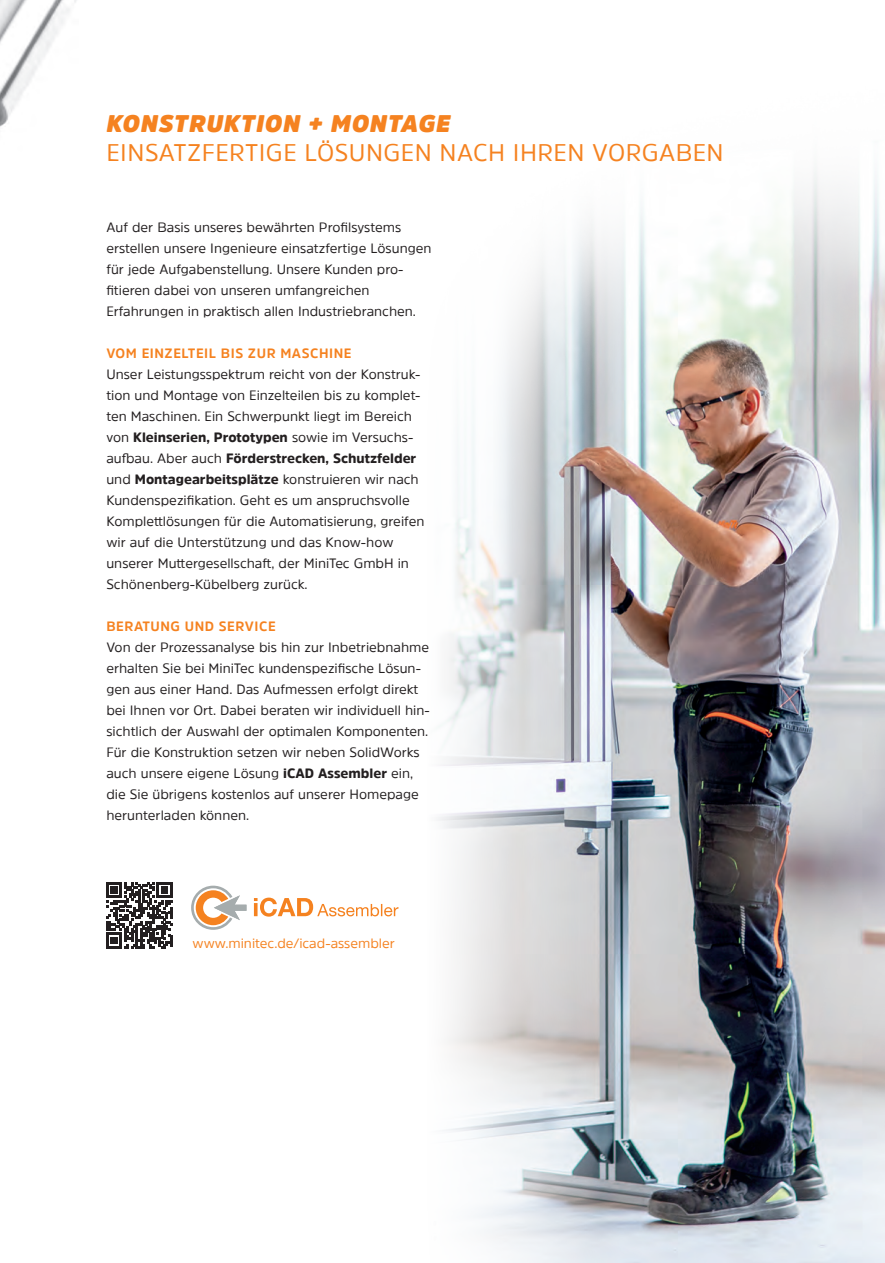
<style>
.page{position:relative;width:885px;height:1263px;background:#fff}
.page>*{position:absolute;margin:0;border:0;box-sizing:border-box;transform-origin:0 0}
.t1{font:24px "Amsi Pro";letter-spacing:.02em;color:#f58220}
.t2{font:italic 900 24px "Amsi Pro";letter-spacing:.04em;color:#f58220}
.t3{font:13.5px/21px "Amsi Pro";color:#231f20}
.t4{font:700 13.5px "Amsi Pro";letter-spacing:.04em;color:#f58220}
.t5{font:13.5px "Amsi Pro";color:#f58220}
.s1{font-weight:900}
</style>
<div class="page">
<img style="left:124px;top:169px;width:760px;height:1094px">
<img style="left:0;top:0;width:77px;height:127px">
<svg style="left:254px;top:897px;width:144px;height:20px"></svg>
<svg style="left:191px;top:886px;width:55px;height:44px"></svg>
<svg style="left:106px;top:882px;width:66px;height:66px"></svg>
<h1 class="t2" style="left:106px;top:107px;width:345px">KONSTRUKTION + MONTAGE</h1>
<h1 class="t1" style="left:106px;top:136px;width:618px">EINSATZFERTIGE LÖSUNGEN NACH IHREN VORGABEN</h1>
<p class="t3" style="left:106px;top:216px;width:327px">Auf der Basis unseres bewährten Profilsystems erstellen unsere Ingenieure einsatzfertige Lösungen für jede Aufgabenstellung. Unsere Kunden pro&shy;fitieren dabei von unseren umfangreichen Erfahrungen in praktisch allen Industriebranchen.</p>
<p class="t4" style="left:106px;top:344px;width:246px">VOM EINZELTEIL BIS ZUR MASCHINE</p>
<p class="t3" style="left:106px;top:363px;width:319px">Unser Leistungsspektrum reicht von der Konstruk&shy;tion und Montage von Einzelteilen bis zu komplet&shy;ten Maschinen. Ein Schwerpunkt liegt im Bereich von <span class="s1">Kleinserien, Prototypen</span> sowie im Versuchs&shy;aufbau. Aber auch <span class="s1">Förderstrecken, Schutzfelder </span>und <span class="s1">Montagearbeitsplätze</span> konstruieren wir nach Kundenspezifikation. Geht es um anspruchsvolle Komplettlösungen für die Automatisierung, greifen wir auf die Unterstützung und das Know-how unserer Muttergesellschaft, der MiniTec GmbH in Schönenberg-Kübelberg zurück.</p>
<p class="t4" style="left:106px;top:617px;width:171px">BERATUNG UND SERVICE</p>
<p class="t3" style="left:106px;top:636px;width:325px">Von der Prozessanalyse bis hin zur Inbetriebnahme erhalten Sie bei MiniTec kundenspezifische Lösun&shy;gen aus einer Hand. Das Aufmessen erfolgt direkt bei Ihnen vor Ort. Dabei beraten wir individuell hin&shy;sichtlich der Auswahl der optimalen Komponenten.<br>Für die Konstruktion setzen wir neben SolidWorks auch unsere eigene Lösung <span class="s1">iCAD Assembler</span> ein, die Sie übrigens kostenlos auf unserer Homepage herunterladen können.</p>
<p class="t5" style="left:192px;top:934px;width:204px">www.minitec.de/icad-assembler</p>
</div>
